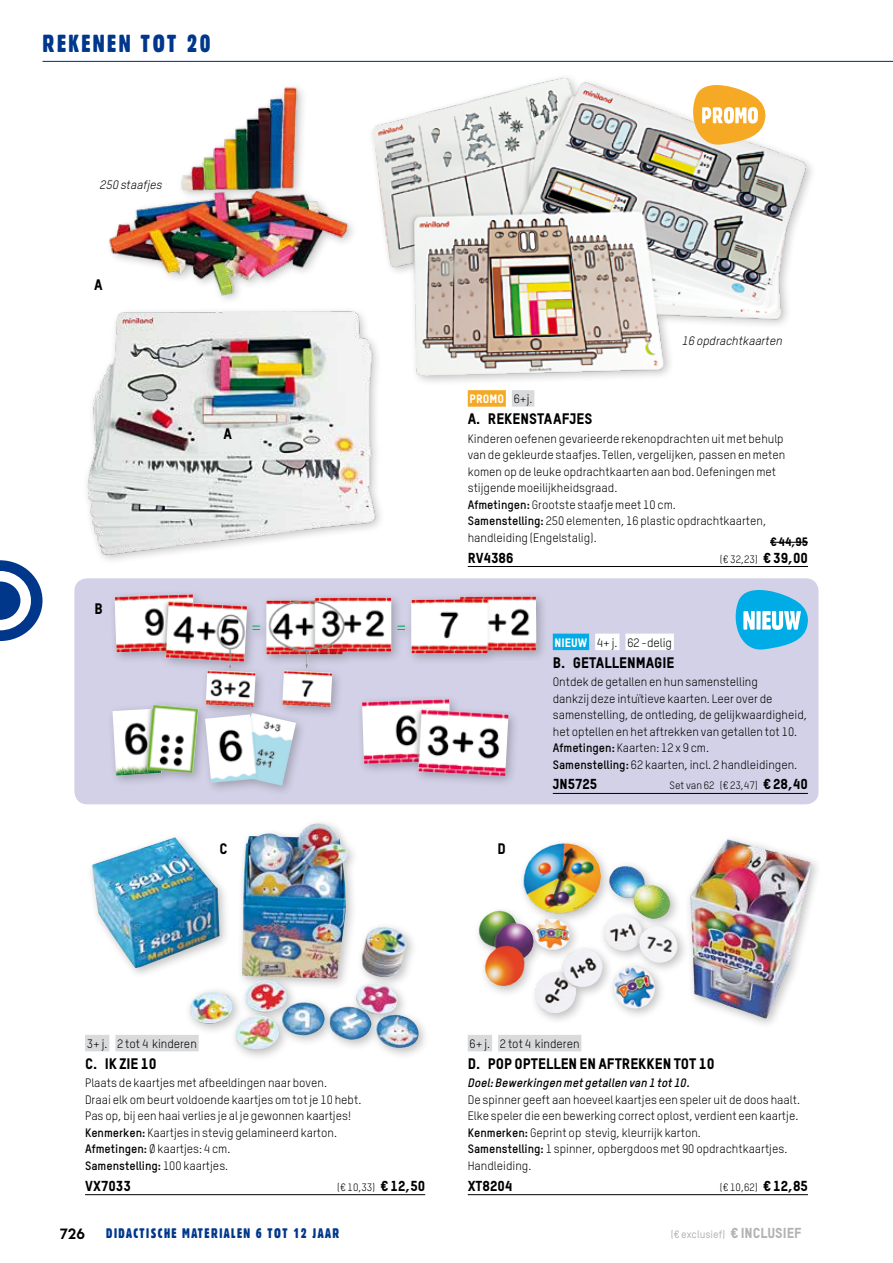
<style>
.page{position:relative;width:893px;height:1263px;background:#fff}
.page>*{position:absolute;margin:0;border:0;box-sizing:border-box;transform-origin:0 0}
.t1{font:24px "Gothic 821 Condensed BT";letter-spacing:.1em;color:#00378b}
.t2{font:15px "TSTAR Headline";color:#000}
.t3{font:15px "Chalet Tokyo";color:#000}
.t4{font:14.25px "TSTAR Headline";color:#000}
.t5{font:13.5px "Gothic 821 Condensed BT";letter-spacing:.1em;color:#00378b}
.t6{font:12px/16.5px "TSTAR";color:#000}
.t7{font:italic 700 12px "TSTAR";color:#000}
.t8{font:italic 12px "TSTAR";color:#000}
.t9{font:12px "TSTAR Headline";color:#fff}
.t10{font:12px "TSTAR Headline";color:#000}
.t11{font:10.5px "TSTAR";color:#000}
.t12{font:500 10.5px "TSTAR";color:#b1b3b4}
.s1{font-family:"TSTAR";color:#000}
.s2{font-weight:700}
.s3{font-family:"TSTAR Headline";font-size:14.25px}
.s4{font-family:"TSTAR Headline";color:#fff}
.s5{font-family:"TSTAR Headline";font-weight:400;font-size:14.25px}
</style>
<div class="page">
<svg style="left:0;top:560px;width:43px;height:81px"></svg>
<hr style="left:43px;top:61px;width:850px;height:1px;background:#00378b">
<div style="left:74px;top:578px;width:745px;height:226px;background:#d3d1e7;border-radius:13px"></div>
<div style="left:468px;top:1035px;width:24px;height:16px;background:#d9dadb"></div>
<div style="left:498px;top:1035px;width:83px;height:16px;background:#d9dadb"></div>
<hr style="left:468px;top:1194px;width:340px;height:1px;background:#000">
<img style="left:109px;top:87px;width:244px;height:210px">
<img style="left:87px;top:311px;width:292px;height:247px">
<div style="left:107px;top:699px;width:200px;height:98px;background:#000;opacity:.25"></div>
<img style="left:112px;top:718px;width:184px;height:68px">
<div style="left:356px;top:693px;width:164px;height:95px;background:#000;opacity:.25"></div>
<img style="left:362px;top:718px;width:146px;height:58px">
<div style="left:109px;top:588px;width:439px;height:130px;background:#000;opacity:.25"></div>
<img style="left:115px;top:594px;width:421px;height:113px">
<img style="left:91px;top:823px;width:329px;height:225px">
<div style="left:184px;top:975px;width:152px;height:87px;background:#000;opacity:.25"></div>
<img style="left:189px;top:980px;width:136px;height:70px">
<div style="left:473px;top:837px;width:141px;height:188px;background:#000;opacity:.25"></div>
<img style="left:523px;top:843px;width:43px;height:62px">
<div style="left:604px;top:860px;width:78px;height:70px;background:#000;opacity:.25"></div>
<img style="left:609px;top:866px;width:37px;height:43px">
<div style="left:598px;top:909px;width:91px;height:65px;background:#000;opacity:.25"></div>
<img style="left:604px;top:915px;width:44px;height:44px">
<div style="left:608px;top:960px;width:59px;height:60px;background:#000;opacity:.25"></div>
<img style="left:613px;top:966px;width:37px;height:43px">
<div style="left:528px;top:912px;width:53px;height:50px;background:#000;opacity:.25"></div>
<img style="left:534px;top:918px;width:35px;height:32px">
<div style="left:684px;top:834px;width:139px;height:196px;background:#000;opacity:.25"></div>
<img style="left:700px;top:839px;width:28px;height:40px">
<div style="left:468px;top:390px;width:38px;height:17px;background:#f6a924"></div>
<div style="left:512px;top:390px;width:22px;height:17px;background:#d9dadb"></div>
<hr style="left:468px;top:566px;width:340px;height:1px;background:#000">
<hr style="left:770px;top:542px;width:38px;height:1px;background:#000">
<div style="left:553px;top:634px;width:36px;height:16px;background:#00ace5"></div>
<div style="left:595px;top:634px;width:24px;height:16px;background:#fff"></div>
<div style="left:625px;top:634px;width:49px;height:16px;background:#fff"></div>
<hr style="left:553px;top:793px;width:255px;height:1px;background:#000">
<div style="left:85px;top:1035px;width:24px;height:16px;background:#d9dadb"></div>
<div style="left:115px;top:1035px;width:84px;height:16px;background:#d9dadb"></div>
<hr style="left:85px;top:1194px;width:340px;height:1px;background:#000">
<img style="left:363px;top:77px;width:445px;height:323px">
<svg style="left:736px;top:590px;width:72px;height:59px"></svg>
<svg style="left:693px;top:85px;width:72px;height:60px"></svg>
<h1 class="t1" style="left:43px;top:29px;width:170px">REKENEN TOT 20</h1>
<p class="t8" style="left:100px;top:178px;width:64px">250 staafjes</p>
<p class="t2" style="left:94px;top:275px;width:10px">A</p>
<p class="t2" style="left:95px;top:600px;width:10px">B</p>
<p class="t2" style="left:223px;top:424px;width:10px">A</p>
<p class="t8" style="left:682px;top:334px;width:102px">16 opdrachtkaarten</p>
<p class="t9" style="left:470px;top:392px;width:64px">PROMO <span class="s1">6+j.</span></p>
<p class="t2" style="left:468px;top:409px;width:126px">A. REKENSTAAFJES</p>
<p class="t6" style="left:468px;top:430px;width:319px">Kinderen oefenen gevarieerde rekenopdrachten uit met behulp van de gekleurde staafjes. Tellen, vergelijken, passen en meten komen op de leuke opdrachtkaarten aan bod. Oefeningen met stijgende moeilijkheidsgraad.<br><span class="s2">Afmetingen:</span> Grootste staafje meet 10 cm.<br><span class="s2">Samenstelling:</span> 250 elementen, 16 plastic opdrachtkaarten, handleiding (Engelstalig).</p>
<p class="t10" style="left:770px;top:534px;width:39px">€ 44,95</p>
<p class="t4" style="left:468px;top:549px;width:47px">RV4386</p>
<p class="t11" style="left:720px;top:552px;width:90px">(€ 32,23) <span class="s3">€ 39,00</span></p>
<p class="t6" style="left:555px;top:634px;width:119px"><span class="s4">NIEUW</span> 4+ j. 62 -delig</p>
<p class="t2" style="left:553px;top:653px;width:123px">B. GETALLENMAGIE</p>
<p class="t6" style="left:553px;top:673px;width:256px">Ontdek de getallen en hun samenstelling<br>dankzij deze intuïtieve kaarten. Leer over de samenstelling, de ontleding, de gelijkwaardigheid, het optellen en het aftrekken van getallen tot 10.<br><span class="s2">Afmetingen:</span> Kaarten: 12 x 9 cm.<br><span class="s2">Samenstelling:</span> 62 kaarten, incl. 2 handleidingen.</p>
<p class="t4" style="left:553px;top:775px;width:46px">JN5725</p>
<p class="t11" style="left:670px;top:779px;width:140px">Set van 62 (€ 23,47) <span class="s3">€ 28,40</span></p>
<p class="t2" style="left:219px;top:839px;width:10px">C</p>
<p class="t2" style="left:497px;top:839px;width:10px">D</p>
<p class="t6" style="left:87px;top:1035px;width:111px">3+ j. 2 tot 4 kinderen</p>
<p class="t2" style="left:85px;top:1054px;width:73px">C. IK ZIE 10</p>
<p class="t6" style="left:85px;top:1075px;width:278px">Plaats de kaartjes met afbeeldingen naar boven.<br>Draai elk om beurt voldoende kaartjes om tot je 10 hebt.<br>Pas op, bij een haai verlies je al je gewonnen kaartjes!<br><span class="s2">Kenmerken:</span> Kaartjes in stevig gelamineerd karton.<br><span class="s2">Afmetingen:</span> Ø kaartjes: 4 cm.<br><span class="s2">Samenstelling:</span> 100 kaartjes.</p>
<p class="t4" style="left:85px;top:1177px;width:47px">VX7033</p>
<p class="t11" style="left:337px;top:1180px;width:90px">(€ 10,33) <span class="s3">€ 12,50</span></p>
<p class="t6" style="left:470px;top:1035px;width:111px">6+ j. 2 tot 4 kinderen</p>
<p class="t2" style="left:468px;top:1054px;width:248px">D. POP OPTELLEN EN AFTREKKEN TOT 10</p>
<p class="t7" style="left:468px;top:1075px;width:223px">Doel: Bewerkingen met getallen van 1 tot 10.</p>
<p class="t6" style="left:468px;top:1091px;width:334px">De spinner geeft aan hoeveel kaartjes een speler uit de doos haalt.<br>Elke speler die een bewerking correct oplost, verdient een kaartje.<br><span class="s2">Kenmerken:</span> Geprint op stevig, kleurrijk karton.<br><span class="s2">Samenstelling:</span> 1 spinner, opbergdoos met 90 opdrachtkaartjes.<br>Handleiding.</p>
<p class="t4" style="left:468px;top:1177px;width:46px">XT8204</p>
<p class="t11" style="left:720px;top:1180px;width:90px">(€ 10,62) <span class="s3">€ 12,85</span></p>
<p class="t3" style="left:60px;top:1224px;width:26px">726</p>
<p class="t5" style="left:106px;top:1225px;width:235px">DIDACTISCHE MATERIALEN 6 TOT 12 JAAR</p>
<p class="t12" style="left:671px;top:1228px;width:132px">(€ exclusief) <span class="s5">€ INCLUSIEF</span></p>
</div>
